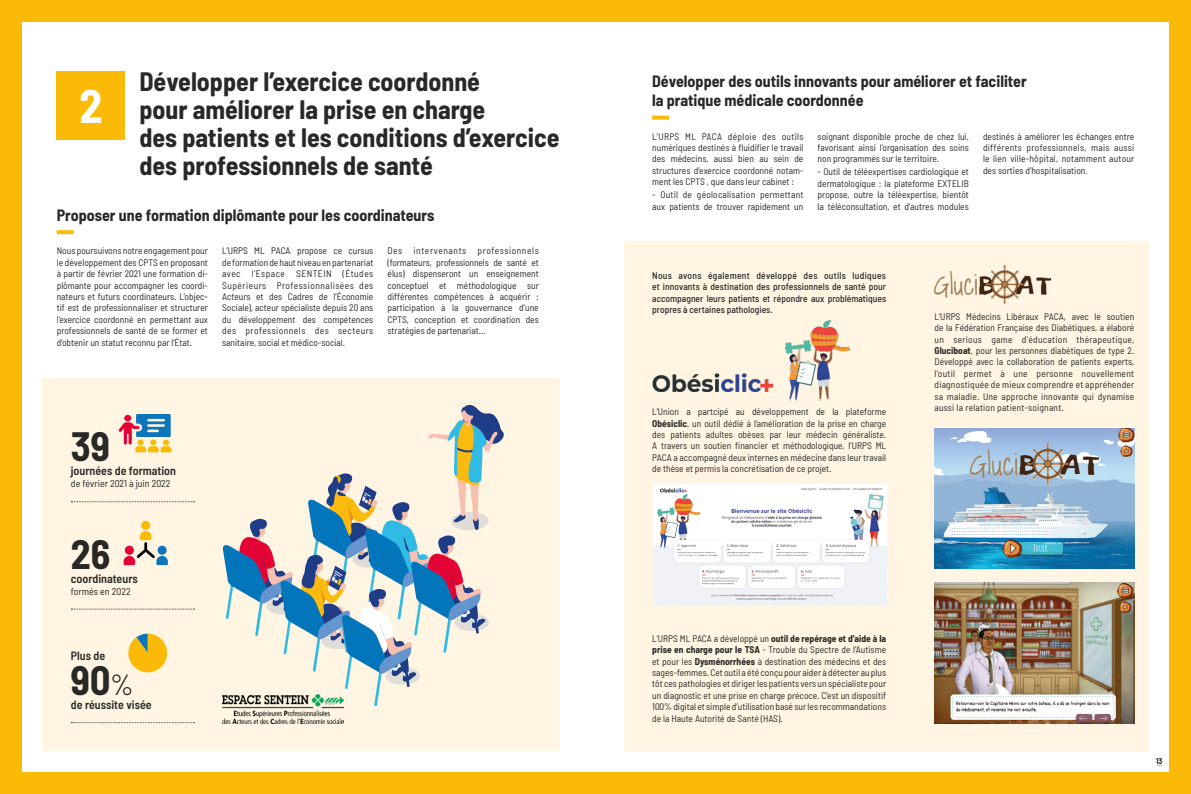
<style>
.page{position:relative;width:1191px;height:794px;background:#fff}
.page>*{position:absolute;margin:0;border:0;box-sizing:border-box;transform-origin:0 0}
.t1{font:700 semi-condensed 46px "Barlow";color:#fff}
.t2{font:700 semi-condensed 40px "Barlow";color:#282827}
.t3{font:700 semi-condensed 26px/28px "Barlow";color:#282827}
.t4{font:700 semi-condensed 16px/19.2px "Barlow";color:#282827}
.t5{font:600 semi-condensed 12px "Barlow";color:#282827}
.t6{font:semi-condensed 10px "Barlow";color:#282827}
.t7{font:semi-condensed 9.5px/11.4px "Barlow";color:#282827;text-align:justify}
.t8{font:500 semi-condensed 9.5px/11.4px "Barlow";color:#282827;text-align:justify}
.t9{font:700 semi-condensed 8px "Barlow";color:#282827}
.s1{font-weight:400;font-size:29px}
.s2{font-weight:700}
</style>
<div class="page">
<div style="left:0;top:0;width:21px;height:794px;background:#fbba07"></div>
<div style="left:0;top:0;width:1191px;height:21px;background:#fbba07"></div>
<div style="left:0;top:772px;width:1191px;height:22px;background:#fbba07"></div>
<div style="left:1169px;top:0;width:22px;height:794px;background:#fbba07"></div>
<svg style="left:57px;top:230px;width:17px;height:4px"></svg>
<div style="left:57px;top:71px;width:68px;height:68px;background:#fbba07"></div>
<div style="left:43px;top:378px;width:517px;height:373px;background:#fff5e2"></div>
<svg style="left:119px;top:414px;width:52px;height:38px"></svg>
<svg style="left:71px;top:501px;width:123px;height:1px"></svg>
<svg style="left:124px;top:521px;width:44px;height:44px"></svg>
<svg style="left:71px;top:608px;width:123px;height:1px"></svg>
<svg style="left:128px;top:633px;width:39px;height:39px"></svg>
<svg style="left:71px;top:722px;width:123px;height:1px"></svg>
<div style="left:624px;top:241px;width:524px;height:510px;background:#fff5e2"></div>
<img style="left:653px;top:484px;width:233px;height:122px">
<img style="left:934px;top:582px;width:200px;height:141px">
<img style="left:934px;top:428px;width:200px;height:141px">
<img style="left:934px;top:266px;width:116px;height:37px">
<img style="left:652px;top:373px;width:120px;height:18px">
<img style="left:786px;top:320px;width:63px;height:80px">
<svg style="left:652px;top:116px;width:17px;height:4px"></svg>
<img style="left:222px;top:706px;width:121px;height:17px">
<svg style="left:222px;top:404px;width:282px;height:302px"></svg>
<h1 class="t1" style="left:79px;top:78px;width:24px">2</h1>
<h3 class="t3" style="left:139px;top:67px;width:421px">Développer l’exercice coordonné<br>pour améliorer la prise en charge<br>des patients et les conditions d’exercice des professionnels de santé</h3>
<h3 class="t4" style="left:57px;top:205px;width:379px">Proposer une formation diplômante pour les coordinateurs</h3>
<p class="t7" style="left:57px;top:245px;width:153px">Nous poursuivons notre engagement pour le développement des CPTS en proposant à partir de février 2021 une formation di&shy;plômante pour accompagner les coordi&shy;nateurs et futurs coordinateurs. L’objec&shy;tif est de professionnaliser et structurer l’exercice coordonné en permettant aux professionnels de santé de se former et d’obtenir un statut reconnu par l’État.</p>
<p class="t7" style="left:222px;top:245px;width:153px">L’URPS ML PACA propose ce cursus de formation de haut niveau en partenariat avec l’Espace SENTEIN (Études Supérieurs Professionnalisées des Acteurs et des Cadres de l’Économie Sociale), acteur spécialiste depuis 20 ans du développement des compétences des professionnels des secteurs sanitaire, social et médico-social.</p>
<p class="t7" style="left:387px;top:245px;width:153px">Des intervenants professionnels (formateurs, professionnels de santé et élus) dispenseront un enseignement conceptuel et méthodologique sur différentes compétences à acquérir : participation à la gouvernance d’une CPTS, conception et coordination des stratégies de partenariat…</p>
<h2 class="t2" style="left:71px;top:422px;width:41px">39</h2>
<p class="t5" style="left:71px;top:463px;width:107px">journées de formation</p>
<p class="t6" style="left:71px;top:477px;width:101px">de février 2021 à juin 2022</p>
<h2 class="t2" style="left:71px;top:529px;width:41px">26</h2>
<p class="t5" style="left:71px;top:571px;width:68px">coordinateurs</p>
<p class="t6" style="left:71px;top:585px;width:61px">formés en 2022</p>
<p class="t5" style="left:71px;top:648px;width:36px">Plus de</p>
<h2 class="t2" style="left:71px;top:655px;width:64px">90<span class="s1">%</span></h2>
<p class="t5" style="left:71px;top:697px;width:82px">de réussite visée</p>
<h3 class="t4" style="left:652px;top:71px;width:376px">Développer des outils innovants pour améliorer et faciliter la pratique médicale coordonnée</h3>
<p class="t7" style="left:983px;top:130px;width:153px">destinés à améliorer les échanges entre différents professionnels, mais aussi le lien ville-hôpital, notamment autour des sorties d’hospitalisation.</p>
<p class="t7" style="left:652px;top:130px;width:153px">L’URPS ML PACA déploie des outils numériques destinés à fluidifier le travail des médecins, aussi bien au sein de structures d’exercice coordonné notam&shy;ment les CPTS , que dans leur cabinet :</p>
<p class="t7" style="left:652px;top:189px;width:153px">- Outil de géolocalisation permettant aux patients de trouver rapidement un</p>
<p class="t7" style="left:817px;top:130px;width:153px">soignant disponible proche de chez lui, favorisant ainsi l’organisation des soins non programmés sur le territoire.</p>
<p class="t7" style="left:817px;top:166px;width:153px">- Outil de téléexpertises cardiologique et dermatologique : la plateforme EXTELIB propose, outre la téléexpertise, bientôt la téléconsultation, et d’autres modules</p>
<p class="t8" style="left:652px;top:269px;width:235px">Nous avons également développé des outils ludiques et innovants à destination des professionnels de santé pour accompagner leurs patients et répondre aux problématiques propres à certaines pathologies.</p>
<p class="t7" style="left:652px;top:406px;width:235px">L’Union a partcipé au développement de la plateforme <span class="s2">Obésiclic</span>, un outil dédié à l’amélioration de la prise en charge des patients adultes obèses par leur médecin généraliste.<br>A travers un soutien financier et méthodologique, l’URPS ML PACA a accompagné deux internes en médecine dans leur travail de thèse et permis la concrétisation de ce projet.</p>
<p class="t7" style="left:934px;top:310px;width:201px">L’URPS Médecins Libéraux PACA, avec le soutien de la Fédération Française des Diabétiques, a élaboré un serious game d’éducation thérapeutique, <span class="s2">Gluciboat</span>, pour les personnes diabétiques de type 2.<br>Développé avec la collaboration de patients experts, l’outil permet à une personne nouvellement diagnostiquée de mieux comprendre et appréhender sa maladie. Une approche innovante qui dynamise aussi la relation patient-soignant.</p>
<p class="t7" style="left:652px;top:632px;width:235px">L’URPS ML PACA a développé un <span class="s2">outil de repérage et d’aide à la prise en charge pour le TSA</span> - Trouble du Spectre de l’Autisme et pour les <span class="s2">Dysménorrhées</span> à destination des médecins et des sages-femmes. Cet outil a été conçu pour aider à détecter au plus tôt ces pathologies et diriger les patients vers un spécialiste pour un diagnostic et une prise en charge précoce. C’est un dispositif 100% digital et simple d’utilisation basé sur les recommandations de la Haute Autorité de Santé (HAS).</p>
<p class="t9" style="left:1156px;top:756px;width:8px">13</p>
</div>
